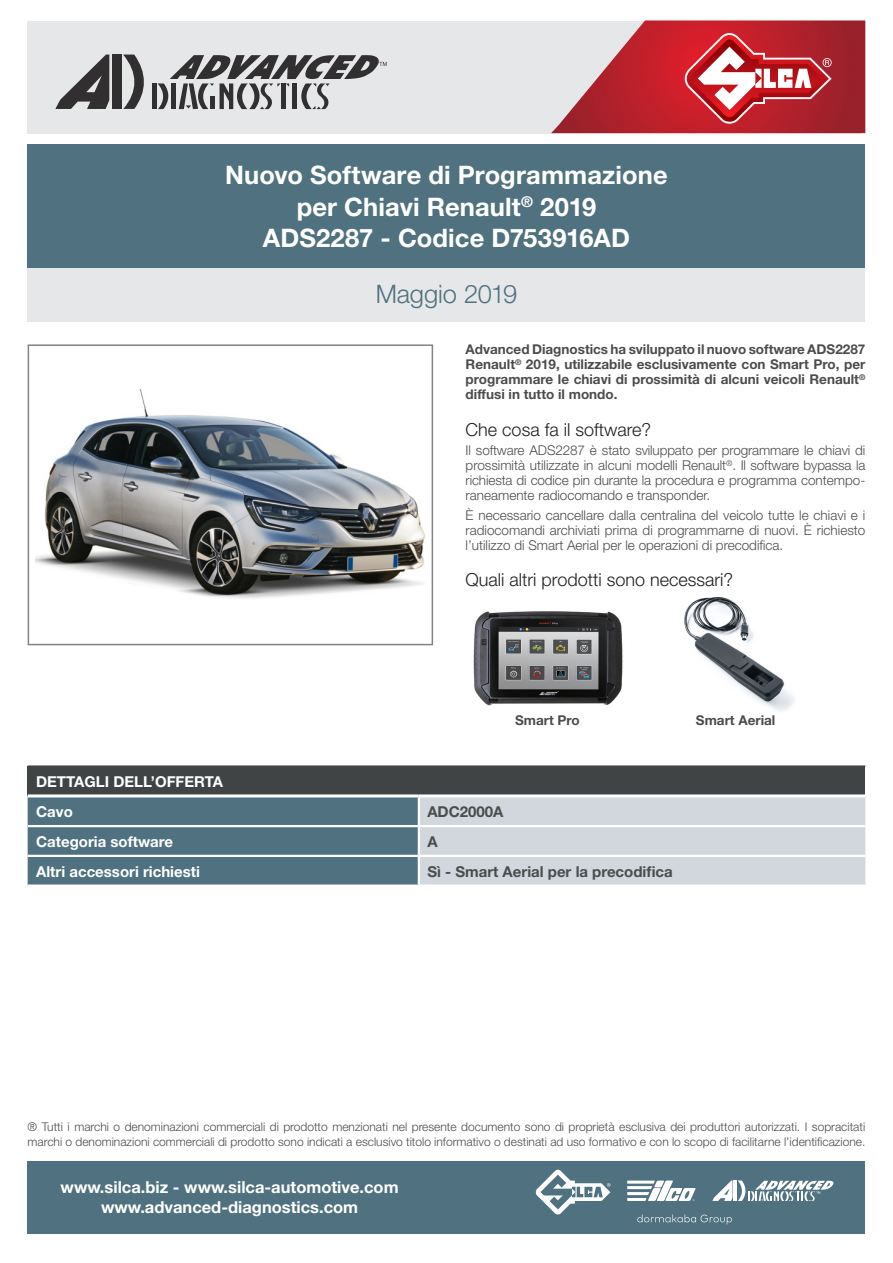
<style>
.page{position:relative;width:893px;height:1263px;background:#fff}
.page>*{position:absolute;margin:0;border:0;box-sizing:border-box;transform-origin:0 0}
.t1{font:700 25.5px "Helvetica Neue LT Std";letter-spacing:.005em;color:#fff}
.t2{font:300 25.5px "Helvetica Neue LT Std";letter-spacing:-.005em;color:#50717f}
.t3{font:300 18px "Helvetica Neue";color:#231f20}
.t4{font:700 16.5px/19.8px "Helvetica Neue LT Std";color:#fff;text-align:center}
.t5{font:700 15px "Helvetica Neue";color:#fff}
.t6{font:700 15px "Helvetica Neue";color:#4b4c4d}
.t7{font:300 13.5px/15px "Helvetica Neue";color:#4b4c4d;text-align:justify}
.t8{font:700 13.5px/15px "Helvetica Neue";color:#4b4c4d;text-align:justify}
.t9{font:300 12px/14.4px "Helvetica Neue LT Std";color:#4b4c4d}
</style>
<div class="page">
<div style="left:28px;top:21px;width:833px;height:113px;background:#e6e7e9"></div>
<svg style="left:551px;top:20px;width:314px;height:113px"></svg>
<svg style="left:55px;top:55px;width:54px;height:54px"></svg>
<div style="left:112px;top:55px;width:10px;height:54px;background:#312f30"></div>
<svg style="left:123px;top:55px;width:21px;height:54px"></svg>
<div style="left:152px;top:83px;width:5px;height:26px;background:#312f30"></div>
<svg style="left:158px;top:55px;width:229px;height:54px"></svg>
<div style="left:28px;top:264px;width:837px;height:58px;background:#e6e7e9"></div>
<div style="left:28px;top:145px;width:837px;height:123px;background:#50717f"></div>
<div style="left:28px;top:1161px;width:837px;height:72px;background:#50717f"></div>
<svg style="left:637px;top:1214px;width:95px;height:10px"></svg>
<svg style="left:627px;top:1180px;width:69px;height:21px"></svg>
<svg style="left:712px;top:1180px;width:20px;height:21px"></svg>
<hr style="left:733px;top:1180px;width:4px;height:21px;background:#fff">
<svg style="left:738px;top:1180px;width:96px;height:21px"></svg>
<svg style="left:535px;top:1169px;width:76px;height:45px"></svg>
<img style="left:473px;top:611px;width:150px;height:95px">
<img style="left:684px;top:597px;width:110px;height:114px">
<img style="left:36px;top:389px;width:389px;height:210px">
<div style="left:28px;top:344px;width:405px;height:301px;border:2px solid #808285"></div>
<div style="left:28px;top:766px;width:837px;height:30px;background:#414445"></div>
<svg style="left:28px;top:797px;width:837px;height:87px;background:#96a8b1"></svg>
<hr style="left:28px;top:765px;width:391px;height:2px;background:#414445">
<hr style="left:419px;top:765px;width:446px;height:2px;background:#414445">
<hr style="left:28px;top:794px;width:391px;height:3px;background:#fff">
<hr style="left:419px;top:794px;width:446px;height:3px;background:#fff">
<hr style="left:418px;top:797px;width:2px;height:28px;background:#fff">
<hr style="left:418px;top:827px;width:2px;height:28px;background:#fff">
<hr style="left:418px;top:857px;width:2px;height:27px;background:#fff">
<hr style="left:28px;top:825px;width:391px;height:2px;background:#fff">
<hr style="left:419px;top:825px;width:446px;height:2px;background:#fff">
<hr style="left:28px;top:855px;width:391px;height:2px;background:#fff">
<hr style="left:419px;top:855px;width:446px;height:2px;background:#fff">
<p class="t1" style="left:225px;top:159px;width:444px">Nuovo Software di Programmazione</p>
<p class="t1" style="left:297px;top:191px;width:301px">per Chiavi Renault<sup>®</sup> 2019</p>
<p class="t1" style="left:263px;top:222px;width:369px">ADS2287 - Codice D753916AD</p>
<p class="t2" style="left:376px;top:278px;width:143px">Maggio 2019</p>
<p class="t8" style="left:466px;top:342px;width:401px">Advanced Diagnostics ha sviluppato il nuovo software ADS2287<br>Renault<sup>®</sup> 2019, utilizzabile esclusivamente con Smart Pro, per programmare le chiavi di prossimità di alcuni veicoli Renault<sup>® </sup>diffusi in tutto il mondo.</p>
<p class="t3" style="left:466px;top:419px;width:187px">Che cosa fa il software?</p>
<p class="t7" style="left:466px;top:443px;width:401px">Il software ADS2287 è stato sviluppato per programmare le chiavi di prossimità utilizzate in alcuni modelli Renault<sup>®</sup>. Il software bypassa la richiesta di codice pin durante la procedura e programma contempo&shy;raneamente radiocomando e transponder.</p>
<p class="t7" style="left:466px;top:507px;width:401px">È necessario cancellare dalla centralina del veicolo tutte le chiavi e i radiocomandi archiviati prima di programmarne di nuovi. È richiesto l’utilizzo di Smart Aerial per le operazioni di precodifica.</p>
<p class="t3" style="left:466px;top:569px;width:269px">Quali altri prodotti sono necessari?</p>
<p class="t8" style="left:515px;top:712px;width:66px">Smart Pro</p>
<p class="t8" style="left:696px;top:712px;width:81px">Smart Aerial</p>
<p class="t5" style="left:36px;top:772px;width:188px">DETTAGLI DELL’OFFERTA</p>
<p class="t5" style="left:36px;top:802px;width:38px">Cavo</p>
<p class="t6" style="left:427px;top:802px;width:78px">ADC2000A</p>
<p class="t5" style="left:36px;top:832px;width:138px">Categoria software</p>
<p class="t6" style="left:427px;top:832px;width:12px">A</p>
<p class="t5" style="left:36px;top:862px;width:165px">Altri accessori richiesti</p>
<p class="t6" style="left:427px;top:862px;width:247px">Sì - Smart Aerial per la precodifica</p>
<p class="t9" style="left:28px;top:1119px;width:839px">® Tutti i marchi o denominazioni commerciali di prodotto menzionati nel presente documento sono di proprietà esclusiva dei produttori autorizzati. I sopracitati marchi o denominazioni commerciali di prodotto sono indicati a esclusivo titolo informativo o destinati ad uso formativo e con lo scopo di facilitarne l’identificazione.</p>
<p class="t4" style="left:61px;top:1176px;width:340px">www.silca.biz - www.silca-automotive.com www.advanced-diagnostics.com</p>
</div>
